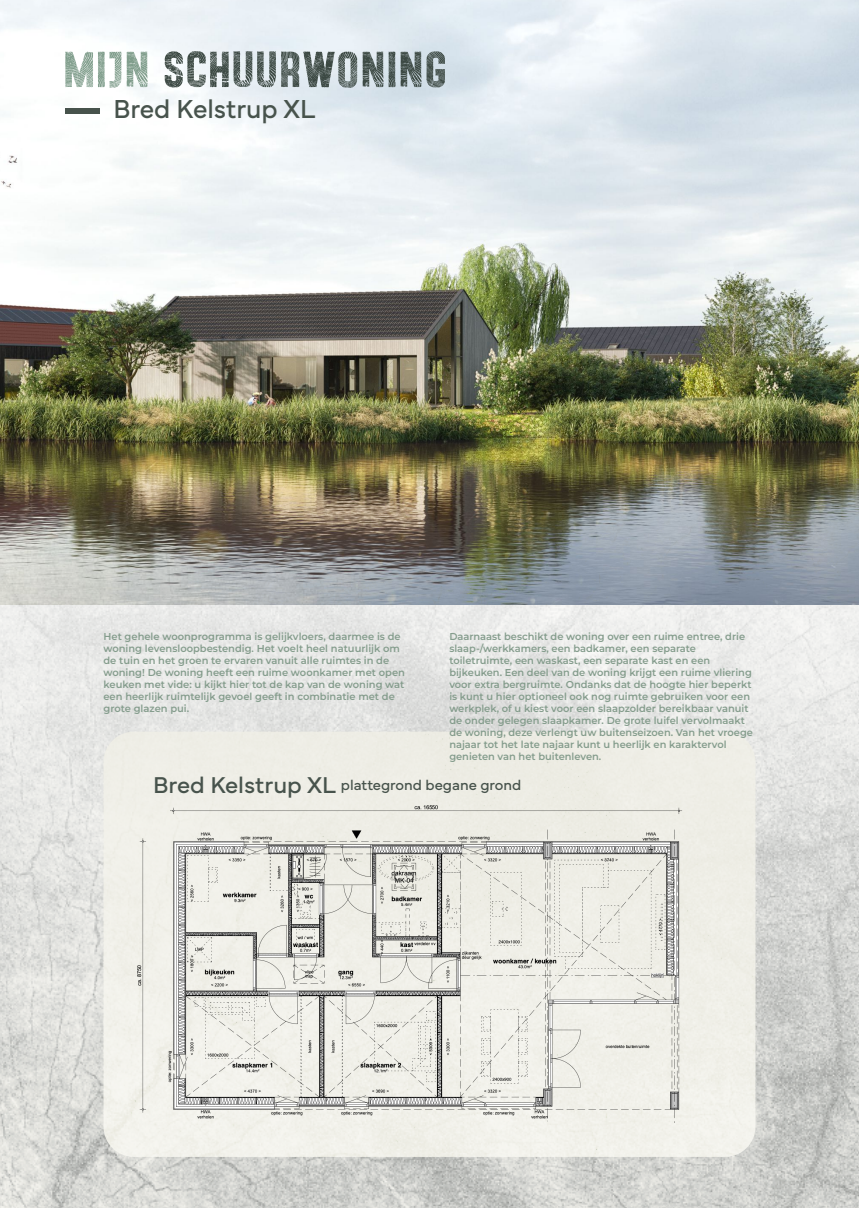
<style>
.page{position:relative;width:859px;height:1208px;background:#fff}
.page>*{position:absolute;margin:0;border:0;box-sizing:border-box;transform-origin:0 0}
.t1{font:27.1px "Mundial";color:#47534c}
.t2{font:14.9px "Mundial";color:#47534c}
.t3{font:600 10px/12px "Montserrat";color:#859d8d}
.s1{font-size:23.9px}
</style>
<div class="page">
<img style="left:0;top:604px;width:859px;height:604px">
<div style="left:103px;top:731px;width:652px;height:426px;background:#ebeae1;border-radius:30px"></div>
<img style="left:126px;top:776px;width:607px;height:393px">
<img style="left:0;top:0;width:859px;height:604px">
<svg style="left:65px;top:51px;width:83px;height:37px"></svg>
<svg style="left:165px;top:51px;width:280px;height:37px;background:#959fa0"></svg>
<div style="left:65px;top:108px;width:34px;height:5px;background:#47534c"></div>
<h1 class="t1" style="left:113px;top:88px;width:204px">Bred Kelstrup XL</h1>
<p class="t3" style="left:103px;top:630px;width:303px">Het gehele woonprogramma is gelijkvloers, daarmee is de woning levensloopbestendig. Het voelt heel natuurlijk om de tuin en het groen te ervaren vanuit alle ruimtes in de woning! De woning heeft een ruime woonkamer met open keuken met vide: u kijkt hier tot de kap van de woning wat een heerlijk ruimtelijk gevoel geeft in combinatie met de grote glazen pui.</p>
<p class="t3" style="left:449px;top:630px;width:305px">Daarnaast beschikt de woning over een ruime entree, drie slaap-/werkkamers, een badkamer, een separate toiletruimte, een waskast, een separate kast en een bijkeuken. Een deel van de woning krijgt een ruime vliering voor extra bergruimte. Ondanks dat de hoogte hier beperkt is kunt u hier optioneel ook nog ruimte gebruiken voor een werkplek, of u kiest voor een slaapzolder bereikbaar vanuit de onder gelegen slaapkamer. De grote luifel vervolmaakt de woning, deze verlengt uw buitenseizoen. Van het vroege najaar tot het late najaar kunt u heerlijk en karaktervol genieten van het buitenleven.</p>
<h2 class="t2" style="left:153px;top:773px;width:370px"><span class="s1">Bred Kelstrup XL</span> plattegrond begane grond</h2>
</div>
